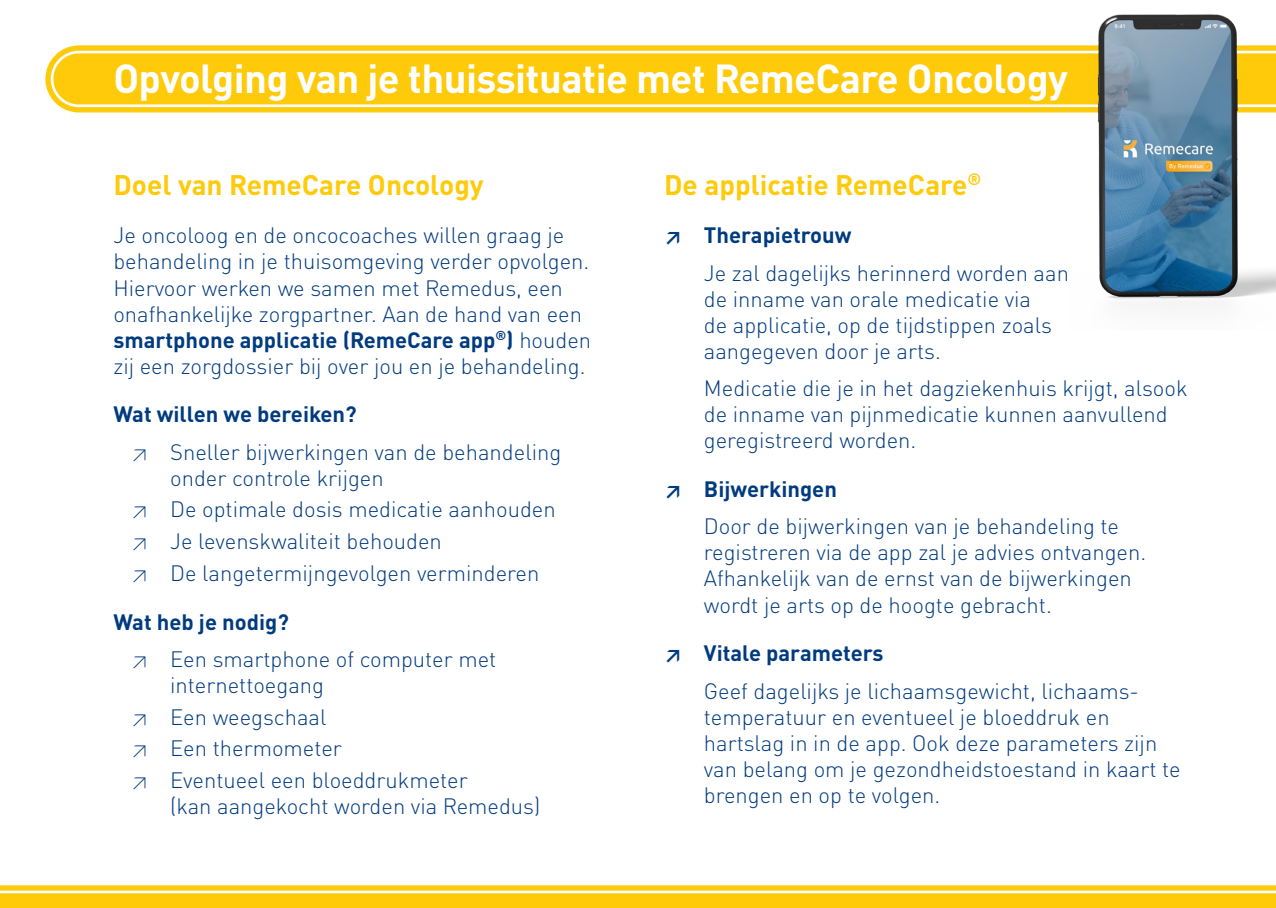
<style>
.page{position:relative;width:1276px;height:908px;background:#fff}
.page>*{position:absolute;margin:0;border:0;box-sizing:border-box;transform-origin:0 0}
.t1{font:700 40px "DINOT";letter-spacing:-.015em;color:#fff}
.t2{font:700 28px "DINOT";color:#feca0a}
.t3{font:300 22px/26px "DINOT";color:#013b7f}
.t4{font:700 22px "DINOT";color:#013b7f}
.s1{font-weight:700}
.s2{font-size:18px}
</style>
<div class="page">
<svg style="left:0;top:885px;width:1276px;height:22px;background:#fed12a"></svg>
<svg style="left:45px;top:45px;width:1024px;height:67px"></svg>
<div style="left:56px;top:56px;width:1013px;height:46px;background:#feca0a"></div>
<img style="left:1069px;top:14px;width:207px;height:291px">
<p class="t1" style="left:113px;top:52px;width:956px">Opvolging van je thuissituatie met RemeCare Oncology</p>
<p class="t2" style="left:113px;top:166px;width:372px">Doel van RemeCare Oncology</p>
<p class="t3" style="left:113px;top:222px;width:479px">Je oncoloog en de oncocoaches willen graag je behandeling in je thuisomgeving verder opvolgen.<br>Hiervoor werken we samen met Remedus, een onafhankelijke zorgpartner. Aan de hand van een <span class="s1">smartphone applicatie (RemeCare app</span><sup>®</sup><span class="s1">)</span> houden zij een zorgdossier bij over jou en je behandeling.</p>
<p class="t4" style="left:113px;top:400px;width:245px">Wat willen we bereiken?</p>
<p class="t3" style="left:170px;top:438px;width:392px;text-indent:-40px"><span class="s2">↗</span> Sneller bijwerkingen van de behandeling onder controle krijgen</p>
<p class="t3" style="left:130px;top:496px;width:427px"><span class="s2">↗</span> De optimale dosis medicatie aanhouden</p>
<p class="t3" style="left:130px;top:527px;width:313px"><span class="s2">↗</span> Je levenskwaliteit behouden</p>
<p class="t3" style="left:130px;top:559px;width:410px"><span class="s2">↗</span> De langetermijngevolgen verminderen</p>
<p class="t4" style="left:113px;top:607px;width:177px">Wat heb je nodig?</p>
<p class="t3" style="left:170px;top:645px;width:328px;text-indent:-40px"><span class="s2">↗</span> Een smartphone of computer met internettoegang</p>
<p class="t3" style="left:130px;top:703px;width:197px"><span class="s2">↗</span> Een weegschaal</p>
<p class="t3" style="left:130px;top:734px;width:213px"><span class="s2">↗</span> Een thermometer</p>
<p class="t3" style="left:170px;top:766px;width:372px;text-indent:-40px"><span class="s2">↗</span> Eventueel een bloeddrukmeter<br>(kan aangekocht worden via Remedus)</p>
<p class="t2" style="left:664px;top:166px;width:319px">De applicatie RemeCare<sup>®</sup></p>
<p class="t4" style="left:664px;top:221px;width:189px"><span class="s2">↗</span> Therapietrouw</p>
<p class="t3" style="left:704px;top:259px;width:367px">Je zal dagelijks herinnerd worden aan de inname van orale medicatie via<br>de applicatie, op de tijdstippen zoals aangegeven door je arts.</p>
<p class="t3" style="left:704px;top:375px;width:485px">Medicatie die je in het dagziekenhuis krijgt, alsook de inname van pijnmedicatie kunnen aanvullend geregistreerd worden.</p>
<p class="t4" style="left:664px;top:474px;width:174px"><span class="s2">↗</span> Bijwerkingen</p>
<p class="t3" style="left:704px;top:513px;width:444px">Door de bijwerkingen van je behandeling te registreren via de app zal je advies ontvangen.<br>Afhankelijk van de ernst van de bijwerkingen wordt je arts op de hoogte gebracht.</p>
<p class="t4" style="left:664px;top:638px;width:221px"><span class="s2">↗</span> Vitale parameters</p>
<p class="t3" style="left:704px;top:677px;width:478px">Geef dagelijks je lichaamsgewicht, lichaams&shy;temperatuur en eventueel je bloeddruk en hartslag in in de app. Ook deze parameters zijn van belang om je gezondheidstoestand in kaart te brengen en op te volgen.</p>
</div>
